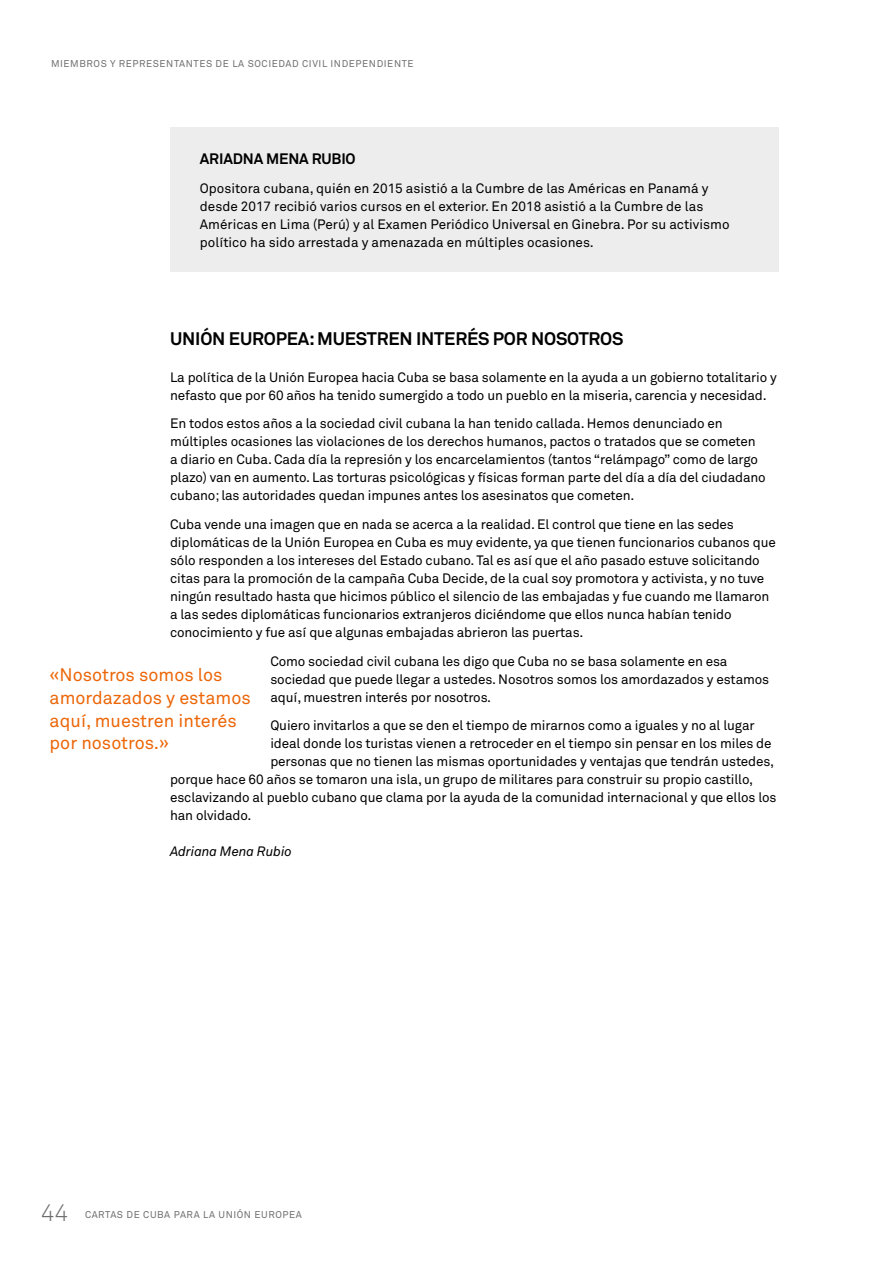
<style>
.page{position:relative;width:893px;height:1263px;background:#fff}
.page>*{position:absolute;margin:0;border:0;box-sizing:border-box;transform-origin:0 0}
.t1{font:300 24px "Akkurat";color:#706f6f}
.t2{font:18px/22.5px "Akkurat";color:#ec6608}
.t3{font:700 18px "Akkurat";letter-spacing:-.01em;color:#000}
.t4{font:700 15px "Akkurat";letter-spacing:-.01em;color:#000}
.t5{font:13.5px/18px "Akkurat";letter-spacing:-.01em;color:#000}
.t6{font:italic 13.5px "Akkurat";letter-spacing:-.01em;color:#000}
.t7{font:9.75px "Akkurat";letter-spacing:.06em;color:#706f6f}
</style>
<div class="page">
<div style="left:170px;top:128px;width:608px;height:144px;background:#ededed"></div>
<p class="t7" style="left:51px;top:58px;width:364px">MIEMBROS Y REPRESENTANTES DE LA SOCIEDAD CIVIL INDEPENDIENTE</p>
<p class="t4" style="left:200px;top:150px;width:157px">ARIADNA MENA RUBIO</p>
<p class="t5" style="left:200px;top:179px;width:531px">Opositora cubana, quién en 2015 asistió a la Cumbre de las Américas en Panamá y desde 2017 recibió varios cursos en el exterior. En 2018 asistió a la Cumbre de las Américas en Lima (Perú) y al Examen Periódico Universal en Ginebra. Por su activismo político ha sido arrestada y amenazada en múltiples ocasiones.</p>
<h2 class="t3" style="left:170px;top:327px;width:455px">UNIÓN EUROPEA: MUESTREN INTERÉS POR NOSOTROS</h2>
<p class="t5" style="left:170px;top:368px;width:608px">La política de la Unión Europea hacia Cuba se basa solamente en la ayuda a un gobierno totalitario y nefasto que por 60 años ha tenido sumergido a todo un pueblo en la miseria, carencia y necesidad.</p>
<p class="t5" style="left:170px;top:414px;width:597px">En todos estos años a la sociedad civil cubana la han tenido callada. Hemos denunciado en múltiples ocasiones las violaciones de los derechos humanos, pactos o tratados que se cometen a diario en Cuba. Cada día la represión y los encarcelamientos (tantos “relámpago” como de largo plazo) van en aumento. Las torturas psicológicas y físicas forman parte del día a día del ciudadano cubano; las autoridades quedan impunes antes los asesinatos que cometen.</p>
<p class="t5" style="left:170px;top:515px;width:607px">Cuba vende una imagen que en nada se acerca a la realidad. El control que tiene en las sedes diplomáticas de la Unión Europea en Cuba es muy evidente, ya que tienen funcionarios cubanos que sólo responden a los intereses del Estado cubano. Tal es así que el año pasado estuve solicitando citas para la promoción de la campaña Cuba Decide, de la cual soy promotora y activista, y no tuve ningún resultado hasta que hicimos público el silencio de las embajadas y fue cuando me llamaron a las sedes diplomáticas funcionarios extranjeros diciéndome que ellos nunca habían tenido conocimiento y fue así que algunas embajadas abrieron las puertas.</p>
<p class="t5" style="left:270px;top:652px;width:500px">Como sociedad civil cubana les digo que Cuba no se basa solamente en esa sociedad que puede llegar a ustedes. Nosotros somos los amordazados y estamos aquí, muestren interés por nosotros.</p>
<p class="t5" style="left:270px;top:716px;width:486px">Quiero invitarlos a que se den el tiempo de mirarnos como a iguales y no al lugar</p>
<p class="t5" style="left:270px;top:734px;width:503px">ideal donde los turistas vienen a retroceder en el tiempo sin pensar en los miles de</p>
<p class="t5" style="left:270px;top:752px;width:505px">personas que no tienen las mismas oportunidades y ventajas que tendrán ustedes,</p>
<p class="t5" style="left:170px;top:770px;width:584px">porque hace 60 años se tomaron una isla, un grupo de militares para construir su propio castillo,</p>
<p class="t5" style="left:170px;top:788px;width:608px">esclavizando al pueblo cubano que clama por la ayuda de la comunidad internacional y que ellos los</p>
<p class="t5" style="left:170px;top:806px;width:83px">han olvidado.</p>
<p class="t6" style="left:170px;top:843px;width:123px">Adriana Mena Rubio</p>
<h2 class="t2" style="left:50px;top:664px;width:203px">«Nosotros somos los amordazados y estamos aquí, muestren interés por nosotros.»</h2>
<h1 class="t1" style="left:41px;top:1197px;width:29px">44</h1>
<p class="t7" style="left:85px;top:1208px;width:218px">CARTAS DE CUBA PARA LA UNIÓN EUROPEA</p>
</div>
